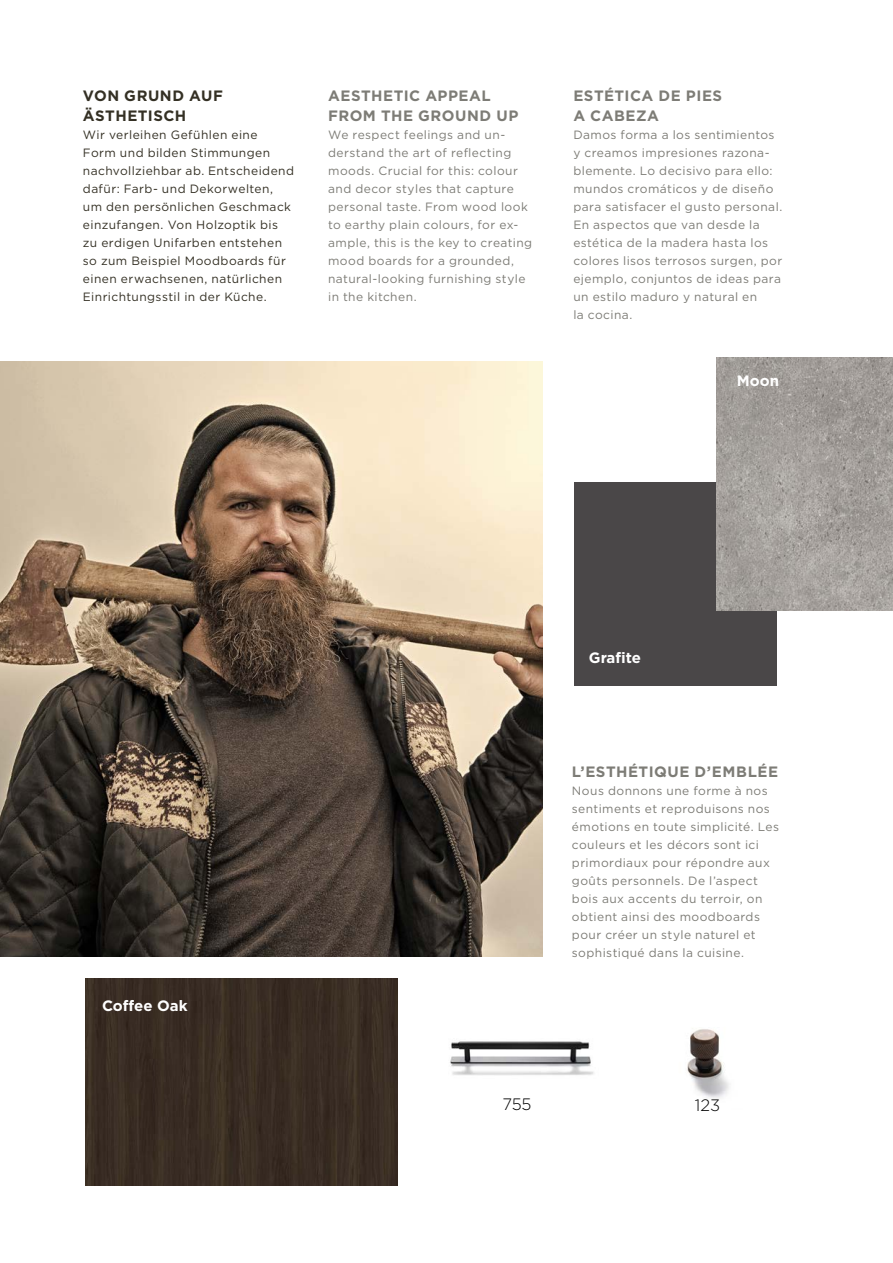
<style>
.page{position:relative;width:893px;height:1263px;background:#fff}
.page>*{position:absolute;margin:0;border:0;box-sizing:border-box;transform-origin:0 0}
.t1{font:300 16.5px "Gotham";color:#000}
.t2{font:700 15px/19.5px "Gotham";letter-spacing:.035em;color:#7d7c76}
.t3{font:700 15px/19.5px "Gotham";letter-spacing:.035em;color:#343024}
.t4{font:700 15px "Gotham";color:#fff}
.t5{font:12px/18px "Gotham";letter-spacing:.035em;color:#7d7c76}
.t6{font:12px/18px "Gotham";letter-spacing:.035em;color:#343024}
</style>
<div class="page">
<img style="left:0;top:361px;width:542px;height:596px">
<div style="left:85px;top:978px;width:312px;height:207px;background:#392c23"></div>
<img style="left:687px;top:1029px;width:42px;height:70px">
<img style="left:450px;top:1041px;width:144px;height:34px">
<div style="left:574px;top:483px;width:203px;height:202px;background:#4a4748"></div>
<img style="left:716px;top:357px;width:177px;height:253px">
<p class="t3" style="left:83px;top:86px;width:142px">VON GRUND AUF<br>ÄSTHETISCH</p>
<p class="t6" style="left:83px;top:125px;width:213px">Wir verleihen Gefühlen eine<br>Form und bilden Stimmungen nachvollziehbar ab. Entscheidend dafür: Farb- und Dekorwelten, um den persönlichen Geschmack einzufangen. Von Holzoptik bis zu erdigen Unifarben entstehen so zum Beispiel Moodboards für einen erwachsenen, natürlichen<br>Einrichtungsstil in der Küche.</p>
<p class="t2" style="left:328px;top:86px;width:192px">AESTHETIC APPEAL<br>FROM THE GROUND UP</p>
<p class="t5" style="left:328px;top:125px;width:206px">We respect feelings and un&shy;derstand the art of reflecting moods. Crucial for this: colour and decor styles that capture personal taste. From wood look to earthy plain colours, for ex&shy;ample, this is the key to creating mood boards for a grounded, natural-looking furnishing style in the kitchen.</p>
<p class="t2" style="left:573px;top:86px;width:150px">ESTÉTICA DE PIES<br>A CABEZA</p>
<p class="t5" style="left:573px;top:125px;width:210px">Damos forma a los sentimientos y creamos impresiones razona&shy;blemente. Lo decisivo para ello: mundos cromáticos y de diseño para satisfacer el gusto personal.<br>En aspectos que van desde la estética de la madera hasta los colores lisos terrosos surgen, por ejemplo, conjuntos de ideas para un estilo maduro y natural en<br>la cocina.</p>
<p class="t4" style="left:737px;top:371px;width:44px">Moon</p>
<p class="t4" style="left:102px;top:996px;width:87px">Coffee Oak</p>
<p class="t4" style="left:589px;top:647px;width:53px">Grafite</p>
<p class="t2" style="left:572px;top:762px;width:208px">L’ESTHÉTIQUE D’EMBLÉE</p>
<p class="t5" style="left:572px;top:781px;width:209px">Nous donnons une forme à nos sentiments et reproduisons nos émotions en toute simplicité. Les couleurs et les décors sont ici primordiaux pour répondre aux goûts personnels. De l’aspect bois aux accents du terroir, on obtient ainsi des moodboards pour créer un style naturel et sophistiqué dans la cuisine.</p>
<h1 class="t1" style="left:502px;top:1094px;width:31px">755</h1>
<h1 class="t1" style="left:695px;top:1094px;width:27px">123</h1>
</div>
